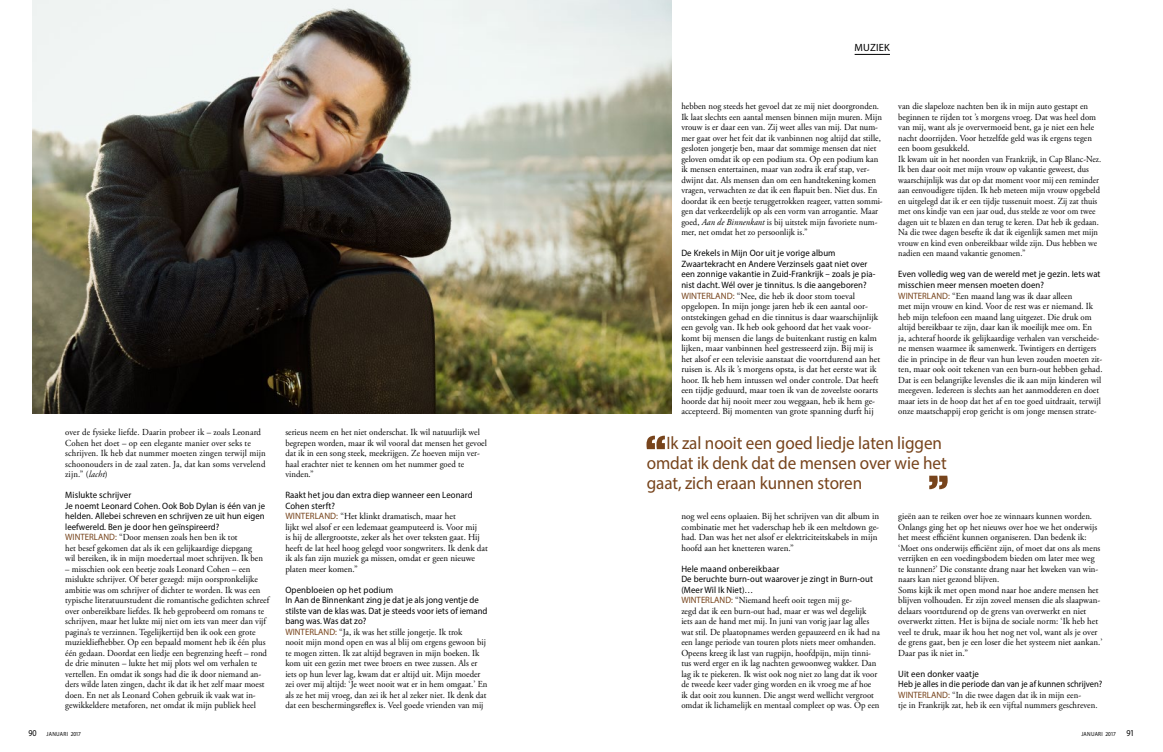
<style>
.page{position:relative;width:1163px;height:752px;background:#fff}
.page>*{position:absolute;margin:0;border:0;box-sizing:border-box;transform-origin:0 0}
.t1{font:18px/20px "Myriad Pro";letter-spacing:-.005em;color:#77441c;scale:.95 1}
.t2{font:10.5px "Myriad Pro";letter-spacing:.015em;color:#000}
.t3{font:9.2px/10.5px "Adobe Garamond Pro";letter-spacing:.005em;color:#000;scale:.95 1}
.t4{font:9.2px/10.5px "Adobe Garamond Pro";letter-spacing:.005em;color:#000}
.t5{font:9.2px/10.5px "Myriad Pro";letter-spacing:.01em;color:#000;scale:.96 1}
.t6{font:9.2px/10.5px "Myriad Pro";letter-spacing:.01em;color:#000;scale:.95 1}
.t7{font:9.2px "Myriad Pro";color:#77441c;scale:.95 1}
.t8{font:9.2px "Myriad Pro";color:#77441c}
.t9{font:6px "Myriad Pro";letter-spacing:.035em;color:#000;scale:.9 1}
.s1{font-style:italic}
.s2{font-family:"Myriad Pro";color:#77441c}
.s3{font-size:9px}
</style>
<div class="page">
<img style="left:33px;top:0;width:638px;height:413px">
<svg style="left:929px;top:475px;width:18px;height:14px"></svg>
<svg style="left:646px;top:435px;width:18px;height:14px"></svg>
<hr style="left:854px;top:54px;width:35px;height:1px;background:#000">
<p class="t3" style="left:65px;top:427px;width:212px">over de fysieke liefde. Daarin probeer ik – zoals Leonard Cohen het doet – op een elegante manier over seks te schrijven. Ik heb dat nummer moeten zingen terwijl mijn schoonouders in de zaal zaten. Ja, dat kan soms vervelend zijn.” (<span class="s1">lacht</span>)</p>
<p class="t5" style="left:65px;top:489px;width:210px">Mislukte schrijver<br>Je noemt Leonard Cohen. Ook Bob Dylan is één van je helden. Allebei schreven en schrijven ze uit hun eigen leefwereld. Ben je door hen geïnspireerd?</p>
<p class="t7" style="left:65px;top:531px;width:27px">WINTERLAN</p>
<p class="t3" style="left:65px;top:532px;width:210px;text-indent:44px"><span class="s2">D:</span> “Door mensen zoals hen ben ik tot<br>het besef gekomen dat als ik een gelijkaardige diepgang wil bereiken, ik in mijn moedertaal moet schrijven. Ik ben</p>
<p class="t3" style="left:65px;top:563px;width:216px">– misschien ook een beetje zoals Leonard Cohen – een mislukte schrijver. Of beter gezegd: mijn oorspronkelijke ambitie was om schrijver of dichter te worden. Ik was een typische literatuurstudent die romantische gedichten schreef over onbereikbare liefdes. Ik heb geprobeerd om romans te schrijven, maar het lukte mij niet om iets van meer dan vijf pagina’s te verzinnen. Tegelijkertijd ben ik ook een grote muziekliefhebber. Op een bepaald moment heb ik één plus één gedaan. Doordat een liedje een begrenzing heeft – rond de drie minuten – lukte het mij plots wel om verhalen te vertellen. En omdat ik songs had die ik door niemand an&shy;ders wilde laten zingen, dacht ik dat ik het zelf maar moest doen. En net als Leonard Cohen gebruik ik vaak wat in&shy;gewikkeldere metaforen, net omdat ik mijn publiek heel</p>
<p class="t3" style="left:285px;top:427px;width:214px">serieus neem en het niet onderschat. Ik wil natuurlijk wel begrepen worden, maar ik wil vooral dat mensen het gevoel dat ik in een song steek, meekrijgen. Ze hoeven mijn ver&shy;haal erachter niet te kennen om het nummer goed te vinden.”</p>
<p class="t6" style="left:285px;top:489px;width:199px">Raakt het jou dan extra diep wanneer een Leonard<br>Cohen sterft?</p>
<p class="t8" style="left:285px;top:510px;width:26px">WINTERLAN</p>
<p class="t4" style="left:285px;top:511px;width:204px;text-indent:45px"><span class="s2">D:</span> “Het klinkt dramatisch, maar het<br>lijkt wel alsof er een ledemaat geamputeerd is. Voor mij<br>is hij de allergrootste, zeker als het over teksten gaat. Hij heeft de lat heel hoog gelegd voor songwriters. Ik denk dat ik als fan zijn muziek ga missen, omdat er geen nieuwe platen meer komen.”</p>
<p class="t5" style="left:285px;top:584px;width:212px">Openbloeien op het podium<br>I n Aan de Binnenkant zing je dat je als jong ventje de stilste van de klas was. Dat je steeds voor iets of iemand bang was. Was dat zo?</p>
<p class="t7" style="left:285px;top:625px;width:27px">WINTERLAN</p>
<p class="t3" style="left:285px;top:626px;width:214px;text-indent:44px"><span class="s2">D:</span> “Ja, ik was het stille jongetje. Ik trok<br>nooit mijn mond open en was al blij om ergens gewoon bij te mogen zitten. Ik zat altijd begraven in mijn boeken. Ik kom uit een gezin met twee broers en twee zussen. Als er iets op hun lever lag, kwam dat er altijd uit. Mijn moeder zei over mij altijd: ‘Je weet nooit wat er in hem omgaat.’ En als ze het mij vroeg, dan zei ik het al zeker niet. Ik denk dat dat een beschermingsreflex is. Veel goede vrienden van mij</p>
<p class="t2" style="left:854px;top:41px;width:37px">muziek</p>
<p class="t3" style="left:681px;top:101px;width:213px">hebben nog steeds het gevoel dat ze mij niet doorgronden.<br>Ik laat slechts een aantal mensen binnen mijn muren. Mijn vrouw is er daar een van. Zij weet alles van mij. Dat num&shy;mer gaat over het feit dat ik vanbinnen nog altijd dat stille, gesloten jongetje ben, maar dat sommige mensen dat niet geloven omdat ik op een podium sta. Op een podium kan ik mensen entertainen, maar van zodra ik eraf stap, ver&shy;dwijnt dat. Als mensen dan om een handtekening komen vragen, verwachten ze dat ik een flapuit ben. Niet dus. En doordat ik een beetje teruggetrokken reageer, vatten sommi&shy;gen dat verkeerdelijk op als een vorm van arrogantie. Maar goed, <span class="s1">Aan de Binnenkant</span> is bij uitstek mijn favoriete num&shy;mer, net omdat het zo persoonlijk is.”</p>
<p class="t6" style="left:681px;top:248px;width:206px">De Krekels in Mijn Oor uit je vorige album Zwaartekracht en Andere Verzinsels gaat niet over een zonnige vakantie in Zuid-Frankrijk – zoals je pia&shy;nist dacht. Wél over je tinnitus. Is die aangeboren?</p>
<p class="t8" style="left:681px;top:289px;width:27px">WINTERLAN</p>
<p class="t4" style="left:681px;top:290px;width:200px;text-indent:45px"><span class="s2">D:</span> “Nee, die heb ik door stom toeval opgelopen. In mijn jonge jaren heb ik een aantal oor&shy;ontstekingen gehad en die tinnitus is daar waarschijnlijk een gevolg van. Ik heb ook gehoord dat het vaak voor&shy;komt bij mensen die langs de buitenkant rustig en kalm lijken, maar vanbinnen heel gestresseerd zijn. Bij mij is het alsof er een televisie aanstaat die voortdurend aan het ruisen is. Als ik ’s morgens opsta, is dat het eerste wat ik hoor. Ik heb hem intussen wel onder controle. Dat heeft een tijdje geduurd, maar toen ik van de zoveelste oorarts hoorde dat hij nooit meer zou weggaan, heb ik hem ge&shy;accepteerd. Bij momenten van grote spanning durft hij</p>
<p class="t3" style="left:898px;top:101px;width:215px">van die slapeloze nachten ben ik in mijn auto gestapt en beginnen te rijden tot ’s morgens vroeg. Dat was heel dom van mij, want als je oververmoeid bent, ga je niet een hele nacht doorrijden. Voor hetzelfde geld was ik ergens tegen een boom gesukkeld.<br>Ik kwam uit in het noorden van Frankrijk, in Cap Blanc-Nez.<br>Ik ben daar ooit met mijn vrouw op vakantie geweest, dus waarschijnlijk was dat op dat moment voor mij een reminder aan eenvoudigere tijden. Ik heb meteen mijn vrouw opgebeld en uitgelegd dat ik er een tijdje tussenuit moest. Zij zat thuis met ons kindje van een jaar oud, dus stelde ze voor om twee dagen uit te blazen en dan terug te keren. Dat heb ik gedaan.<br>Na die twee dagen besefte ik dat ik eigenlijk samen met mijn vrouw en kind even onbereikbaar wilde zijn. Dus hebben we nadien een maand vakantie genomen.”</p>
<p class="t6" style="left:898px;top:269px;width:214px">Even volledig weg van de wereld met je gezin. Iets wat misschien meer mensen moeten doen?</p>
<p class="t7" style="left:898px;top:289px;width:27px">WINTERLAN</p>
<p class="t3" style="left:898px;top:290px;width:216px;text-indent:44px"><span class="s2">D:</span> “Een maand lang was ik daar alleen<br>met mijn vrouw en kind. Voor de rest was er niemand. Ik heb mijn telefoon een maand lang uitgezet. Die druk om altijd bereikbaar te zijn, daar kan ik moeilijk mee om. En<br>ja, achteraf hoorde ik gelijkaardige verhalen van verscheide&shy;ne mensen waarmee ik samenwerk. Twintigers en dertigers die in principe in de fleur van hun leven zouden moeten zit&shy;ten, maar ook ooit tekenen van een burn-out hebben gehad.<br>Dat is een belangrijke levensles die ik aan mijn kinderen wil meegeven. Iedereen is slechts aan het aanmodderen en doet maar iets in de hoop dat het af en toe goed uitdraait, terwijl onze maatschappij erop gericht is om jonge mensen strate-</p>
<h1 class="t1" style="left:646px;top:432px;width:317px;text-indent:20px">I k zal nooit een goed liedje laten liggen omdat ik denk dat de mensen over wie het gaat, zich eraan kunnen storen</h1>
<p class="t4" style="left:681px;top:511px;width:199px">nog wel eens oplaaien. Bij het schrijven van dit album in combinatie met het vaderschap heb ik een meltdown ge&shy;had. Dan was het net alsof er elektriciteitskabels in mijn hoofd aan het knetteren waren.”</p>
<p class="t5" style="left:681px;top:563px;width:201px">Hele maand onbereikbaar<br>De beruchte burn-out waarover je zingt in Burn-out (Meer Wil I k N iet)…</p>
<p class="t7" style="left:681px;top:594px;width:27px">WINTERLAN</p>
<p class="t3" style="left:681px;top:595px;width:210px;text-indent:44px"><span class="s2">D:</span> “Niemand heeft ooit tegen mij ge-<br>zegd dat ik een burn-out had, maar er was wel degelijk iets aan de hand met mij. In juni van vorig jaar lag alles wat stil. De plaatopnames werden gepauzeerd en ik had na een lange periode van touren plots niets meer omhanden.<br>Opeens kreeg ik last van rugpijn, hoofdpijn, mijn tinni&shy;tus werd erger en ik lag nachten gewoonweg wakker. Dan lag ik te piekeren. Ik wist ook nog niet zo lang dat ik voor de tweede keer vader ging worden en ik vroeg me af hoe ik dat ooit zou kunnen. Die angst werd wellicht vergroot omdat ik lichamelijk en mentaal compleet op was. Op een</p>
<p class="t3" style="left:898px;top:511px;width:216px">gieën aan te reiken over hoe ze winnaars kunnen worden.<br>Onlangs ging het op het nieuws over hoe we het onderwijs het meest efficiënt kunnen organiseren. Dan bedenk ik: ‘Moet ons onderwijs efficiënt zijn, of moet dat ons als mens verrijken en een voedingsbodem bieden om later mee weg te kunnen?’ Die constante drang naar het kweken van win&shy;naars kan niet gezond blijven.<br>Soms kijk ik met open mond naar hoe andere mensen het blijven volhouden. Er zijn zoveel mensen die als slaapwan&shy;delaars voortdurend op de grens van overwerkt en niet overwerkt zitten. Het is bijna de sociale norm: ‘Ik heb het veel te druk, maar ik hou het nog net vol, want als je over de grens gaat, ben je een loser die het systeem niet aankan.’ Daar pas ik niet in.”</p>
<p class="t5" style="left:898px;top:668px;width:214px">Uit een donker vaatje<br>Heb je alles in die periode dan van je af kunnen schrijven?</p>
<p class="t7" style="left:898px;top:688px;width:27px">WINTERLAN</p>
<p class="t3" style="left:898px;top:689px;width:211px;text-indent:44px"><span class="s2">D:</span> “In die twee dagen dat ik in mijn een-<br>tje in Frankrijk zat, heb ik een vijftal nummers geschreven.</p>
<p class="t9" style="left:29px;top:730px;width:60px"><span class="s3">90</span> januari 2017</p>
<p class="t9" style="left:1081px;top:730px;width:60px">januari 2017 <span class="s3">91</span></p>
</div>
